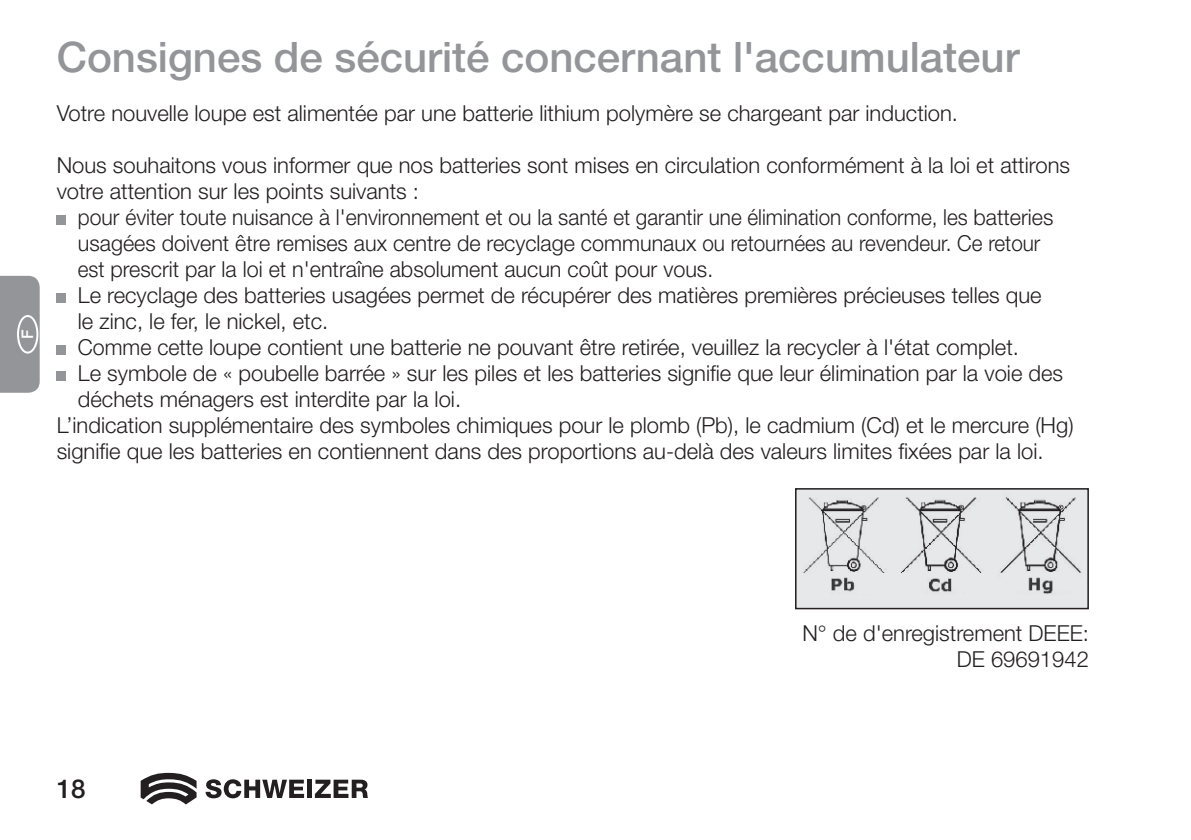
<style>
.page{position:relative;width:1191px;height:840px;background:#fff}
.page>*{position:absolute;margin:0;border:0;box-sizing:border-box;transform-origin:0 0}
.t1{font:500 42px "Helvetica Neue LT Std";color:#939598}
.t2{font:500 26px "Helvetica Neue LT Std";color:#231f20}
.t3{font:300 22px/26px "Helvetica Neue LT Std";color:#231f20}
.t4{font:300 22px "Helvetica Neue LT Std";color:#231f20;scale:.94 1}
.t5{font:500 16px "Helvetica Neue LT Std";color:#fff}
</style>
<div class="page">
<svg style="left:206px;top:779px;width:98px;height:18px"></svg>
<div style="left:307px;top:779px;width:5px;height:18px;background:#231f20"></div>
<svg style="left:315px;top:779px;width:52px;height:18px"></svg>
<svg style="left:141px;top:772px;width:55px;height:32px"></svg>
<div style="left:0;top:276px;width:40px;height:116px;background:#939598"></div>
<div style="left:17px;top:315px;width:21px;height:38px;border:2px solid #fff;border-radius:50%"></div>
<div style="left:795px;top:488px;width:293px;height:120px;background:#e6e7e9"></div>
<img style="left:803px;top:497px;width:279px;height:97px">
<div style="left:795px;top:488px;width:294px;height:121px;border:2px solid #231f20"></div>
<div style="left:57px;top:215px;width:9px;height:10px;background:#939598"></div>
<div style="left:57px;top:293px;width:9px;height:10px;background:#939598"></div>
<div style="left:57px;top:345px;width:9px;height:10px;background:#939598"></div>
<div style="left:57px;top:371px;width:9px;height:10px;background:#939598"></div>
<p class="t5" style="left:18px;top:339px;width:11px;rotate:-90deg">F</p>
<h1 class="t1" style="left:57px;top:32px;width:964px">Consignes de sécurité concernant l'accumulateur</h1>
<p class="t3" style="left:57px;top:99px;width:903px">Votre nouvelle loupe est alimentée par une batterie lithium polymère se chargeant par induction.</p>
<p class="t3" style="left:57px;top:151px;width:1014px">Nous souhaitons vous informer que nos batteries sont mises en circulation conformément à la loi et attirons votre attention sur les points suivants :</p>
<p class="t4" style="left:78px;top:203px;width:1039px">pour éviter toute nuisance à l'environnement et ou la santé et garantir une élimination conforme, les batteries</p>
<p class="t3" style="left:78px;top:229px;width:964px">usagées doivent être remises aux centre de recyclage communaux ou retournées au revendeur. Ce retour</p>
<p class="t4" style="left:78px;top:255px;width:677px">est prescrit par la loi et n'entraîne absolument aucun coût pour vous.</p>
<p class="t3" style="left:78px;top:281px;width:965px">Le recyclage des batteries usagées permet de récupérer des matières premières précieuses telles que</p>
<p class="t3" style="left:78px;top:307px;width:252px">le zinc, le fer, le nickel, etc.</p>
<p class="t3" style="left:78px;top:333px;width:942px">Comme cette loupe contient une batterie ne pouvant être retirée, veuillez la recycler à l'état complet.</p>
<p class="t3" style="left:78px;top:359px;width:986px">Le symbole de « poubelle barrée » sur les piles et les batteries signifie que leur élimination par la voie des</p>
<p class="t3" style="left:78px;top:385px;width:385px">déchets ménagers est interdite par la loi.</p>
<p class="t3" style="left:57px;top:411px;width:1018px">L’indication supplémentaire des symboles chimiques pour le plomb (Pb), le cadmium (Cd) et le mercure (Hg)</p>
<p class="t3" style="left:57px;top:437px;width:988px">signifie que les batteries en contiennent dans des proportions au-delà des valeurs limites fixées par la loi.</p>
<p class="t2" style="left:57px;top:773px;width:30px">18</p>
<p class="t3" style="left:802px;top:619px;width:288px;text-align:right">N° de d'enregistrement DEEE:<br>DE 69691942</p>
</div>
